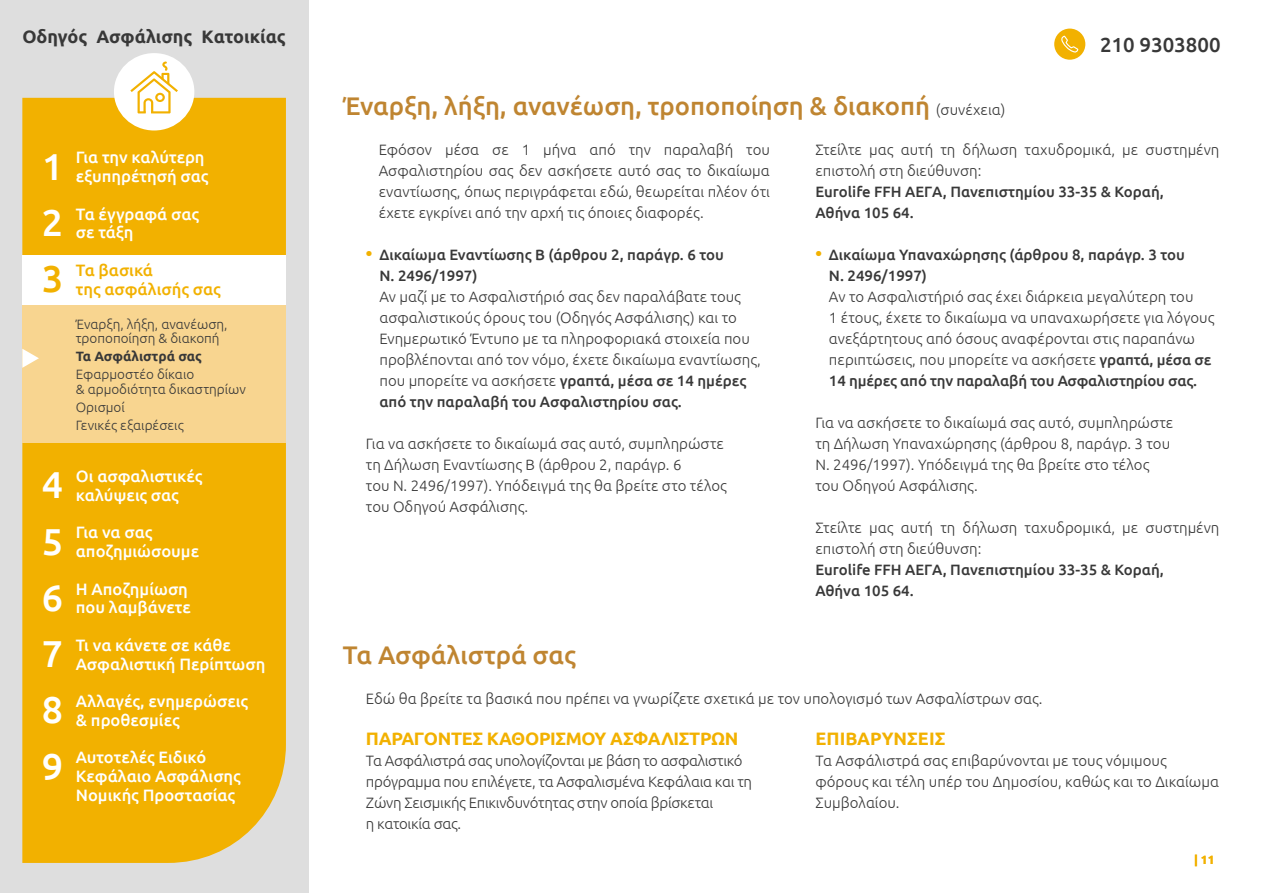
<style>
.page{position:relative;width:1263px;height:893px;background:#fff}
.page>*{position:absolute;margin:0;border:0;box-sizing:border-box;transform-origin:0 0}
.t1{font:500 37.5px/56.2px "Ubuntu";color:#fff}
.t2{font:500 37.5px "Ubuntu";color:#f2b100}
.t3{font:500 25.5px "Ubuntu";color:#bf8531}
.t4{font:500 20.4px "Ubuntu";color:#383838}
.t5{font:700 18px "Ubuntu";letter-spacing:-.02em;color:#f2b100}
.t6{font:700 18px "Ubuntu";color:#383838}
.t7{font:700 18px "Ubuntu";color:#f2b100}
.t8{font:500 16.5px/18.8px "Ubuntu";color:#fff}
.t9{font:500 16.5px/18.8px "Ubuntu";color:#f2b100}
.t10{font:300 15px/21px "Ubuntu";color:#383838}
.t11{font:500 15px/21px "Ubuntu";color:#383838}
.t12{font:300 15px/21px "Ubuntu";letter-spacing:-.02em;color:#383838}
.t13{font:300 13.5px/14.2px "Ubuntu";color:#383838}
.t14{font:700 13.5px "Ubuntu";color:#383838}
.t15{font:700 12px "Ubuntu";color:#f2b100}
.s1{font-weight:300;font-size:15px;color:#383838}
.s2{font-weight:700;font-size:18px;color:#f2b100}
.s3{font-weight:500}
</style>
<div class="page">
<div style="left:0;top:0;width:308px;height:893px;background:#dedede"></div>
<div style="left:22px;top:98px;width:264px;height:765px;background:#f2b100"></div>
<div style="left:114px;top:53px;width:80px;height:77px;background:#fff;border-radius:50%"></div>
<svg style="left:130px;top:62px;width:48px;height:51px"></svg>
<div style="left:1054px;top:29px;width:31px;height:31px;background:#f2b100;border-radius:50%"></div>
<svg style="left:1061px;top:35px;width:18px;height:18px"></svg>
<div style="left:22px;top:305px;width:264px;height:138px;background:#f8d590"></div>
<div style="left:22px;top:255px;width:264px;height:50px;background:#fff"></div>
<svg style="left:22px;top:349px;width:17px;height:19px"></svg>
<p class="t6" style="left:22px;top:25px;width:265px">Oδηγός Ασφάλισης Kατοικίας</p>
<h3 class="t4" style="left:1100px;top:32px;width:122px">210 9303800</h3>
<h1 class="t1" style="left:42px;top:137px;width:23px">1<br>2</h1>
<h1 class="t2" style="left:42px;top:255px;width:23px">3</h1>
<p class="t8" style="left:76px;top:148px;width:134px">Για την καλύτερη εξυπηρέτησή σας</p>
<p class="t8" style="left:76px;top:204px;width:125px">Τα έγγραφά σας σε τάξη</p>
<p class="t9" style="left:76px;top:260px;width:146px">Τα βασικά<br>της ασφάλισής σας</p>
<p class="t13" style="left:76px;top:317px;width:153px">Έναρξη, λήξη, ανανέωση, τροποποίηση &amp; διακοπή</p>
<p class="t14" style="left:76px;top:348px;width:128px">Τα Ασφάλιστρά σας</p>
<p class="t13" style="left:76px;top:367px;width:172px">Εφαρμοστέο δίκαιο<br>&amp; αρμοδιότητα δικαστηρίων</p>
<p class="t13" style="left:76px;top:398px;width:109px;line-height:18px">Ορισμοί<br>Γενικές εξαιρέσεις</p>
<h1 class="t1" style="left:42px;top:456px;width:23px;text-align:justify">4<br>5<br>6<br>7<br>8<br>9</h1>
<p class="t8" style="left:76px;top:466px;width:128px">Οι ασφαλιστικές καλύψεις σας</p>
<p class="t8" style="left:76px;top:523px;width:125px">Για να σας αποζημιώσουμε</p>
<p class="t8" style="left:76px;top:579px;width:116px">Η Aποζημίωση που λαμβάνετε</p>
<p class="t8" style="left:76px;top:635px;width:191px">Τι να κάνετε σε κάθε<br>Ασφαλιστική Περίπτωση</p>
<p class="t8" style="left:76px;top:691px;width:174px">Αλλαγές, ενημερώσεις &amp; προθεσμίες</p>
<p class="t8" style="left:76px;top:748px;width:166px">Αυτοτελές Ειδικό<br>Κεφάλαιο Ασφάλισης<br>Νομικής Προστασίας</p>
<h2 class="t3" style="left:343px;top:89px;width:664px">Έναρξη, λήξη, ανανέωση, τροποποίηση &amp; διακοπή <span class="s1">(συνέχεια)</span></h2>
<p class="t10" style="left:379px;top:139px;width:393px;text-align:justify">Εφόσον μέσα σε 1 μήνα από την παραλαβή του Ασφαλιστηρίου σας δεν ασκήσετε αυτό σας το δικαίωμα εναντίωσης, όπως περιγράφεται εδώ, θεωρείται πλέον ότι έχετε εγκρίνει από την αρχή τις όποιες διαφορές.</p>
<p class="t11" style="left:379px;top:243px;width:346px;text-indent:-14px"><span class="s2">•</span> Δικαίωμα Εναντίωσης Β (άρθρου 2, παράγρ. 6 του<br>Ν. 2496/1997)</p>
<p class="t10" style="left:379px;top:286px;width:383px">Αν μαζί με το Ασφαλιστήριό σας δεν παραλάβατε τους ασφαλιστικούς όρους του (Οδηγός Ασφάλισης) και το Ενημερωτικό Έντυπο με τα πληροφοριακά στοιχεία που προβλέπονται από τον νόμο, έχετε δικαίωμα εναντίωσης, που μπορείτε να ασκήσετε <span class="s3">γραπτά, μέσα σε 14 ημέρες από την παραλαβή του Ασφαλιστηρίου σας.</span></p>
<p class="t10" style="left:366px;top:433px;width:362px">Για να ασκήσετε το δικαίωμά σας αυτό, συμπληρώστε τη Δήλωση Εναντίωσης Β (άρθρου 2, παράγρ. 6<br>του Ν. 2496/1997). Υπόδειγμά της θα βρείτε στο τέλος του Οδηγού Ασφάλισης.</p>
<h2 class="t3" style="left:343px;top:639px;width:234px">Τα Ασφάλιστρά σας</h2>
<p class="t10" style="left:815px;top:139px;width:405px">Στείλτε μας αυτή τη δήλωση ταχυδρομικά, με συστημένη επιστολή στη διεύθυνση:</p>
<p class="t11" style="left:815px;top:180px;width:350px">Eurolife FFH ΑΕΓA, Πανεπιστημίου 33-35 &amp; Κοραή,<br>Αθήνα 105 64.</p>
<p class="t11" style="left:829px;top:243px;width:357px;text-indent:-14px"><span class="s2">•</span> Δικαίωμα Υπαναχώρησης (άρθρου 8, παράγρ. 3 του<br>Ν. 2496/1997)</p>
<p class="t10" style="left:829px;top:286px;width:387px">Αν το Ασφαλιστήριό σας έχει διάρκεια μεγαλύτερη του<br>1 έτους, έχετε το δικαίωμα να υπαναχωρήσετε για λόγους ανεξάρτητους από όσους αναφέρονται στις παραπάνω περιπτώσεις, που μπορείτε να ασκήσετε <span class="s3">γραπτά, μέσα σε 14 ημέρες από την παραλαβή του Ασφαλιστηρίου σας.</span></p>
<p class="t10" style="left:815px;top:412px;width:359px">Για να ασκήσετε το δικαίωμά σας αυτό, συμπληρώστε τη Δήλωση Υπαναχώρησης (άρθρου 8, παράγρ. 3 του Ν. 2496/1997). Υπόδειγμά της θα βρείτε στο τέλος του Οδηγού Ασφάλισης.</p>
<p class="t10" style="left:815px;top:517px;width:405px">Στείλτε μας αυτή τη δήλωση ταχυδρομικά, με συστημένη επιστολή στη διεύθυνση:</p>
<p class="t11" style="left:815px;top:558px;width:350px">Eurolife FFH ΑΕΓA, Πανεπιστημίου 33-35 &amp; Κοραή,<br>Αθήνα 105 64.</p>
<p class="t10" style="left:366px;top:688px;width:678px">Εδώ θα βρείτε τα βασικά που πρέπει να γνωρίζετε σχετικά με τον υπολογισμό των Ασφαλίστρων σας.</p>
<p class="t7" style="left:815px;top:728px;width:131px">ΕΠΙΒΑΡΥΝΣΕΙΣ</p>
<p class="t10" style="left:815px;top:750px;width:405px">Τα Ασφάλιστρά σας επιβαρύνονται με τους νόμιμους φόρους και τέλη υπέρ του Δημοσίου, καθώς και το Δικαίωμα<br>Συμβολαίου.</p>
<p class="t5" style="left:366px;top:728px;width:374px">ΠΑΡΑΓΟΝΤΕΣ ΚΑΘΟΡΙΣΜΟΥ ΑΣΦΑΛΙΣΤΡΩΝ</p>
<p class="t12" style="left:366px;top:750px;width:388px">Τα Ασφάλιστρά σας υπολογίζονται με βάση το ασφαλιστικό πρόγραμμα που επιλέγετε, τα Ασφαλισμένα Κεφάλαια και τη Ζώνη Σεισμικής Επικινδυνότητας στην οποία βρίσκεται<br>η κατοικία σας.</p>
<p class="t15" style="left:1194px;top:853px;width:22px">| 11</p>
</div>
